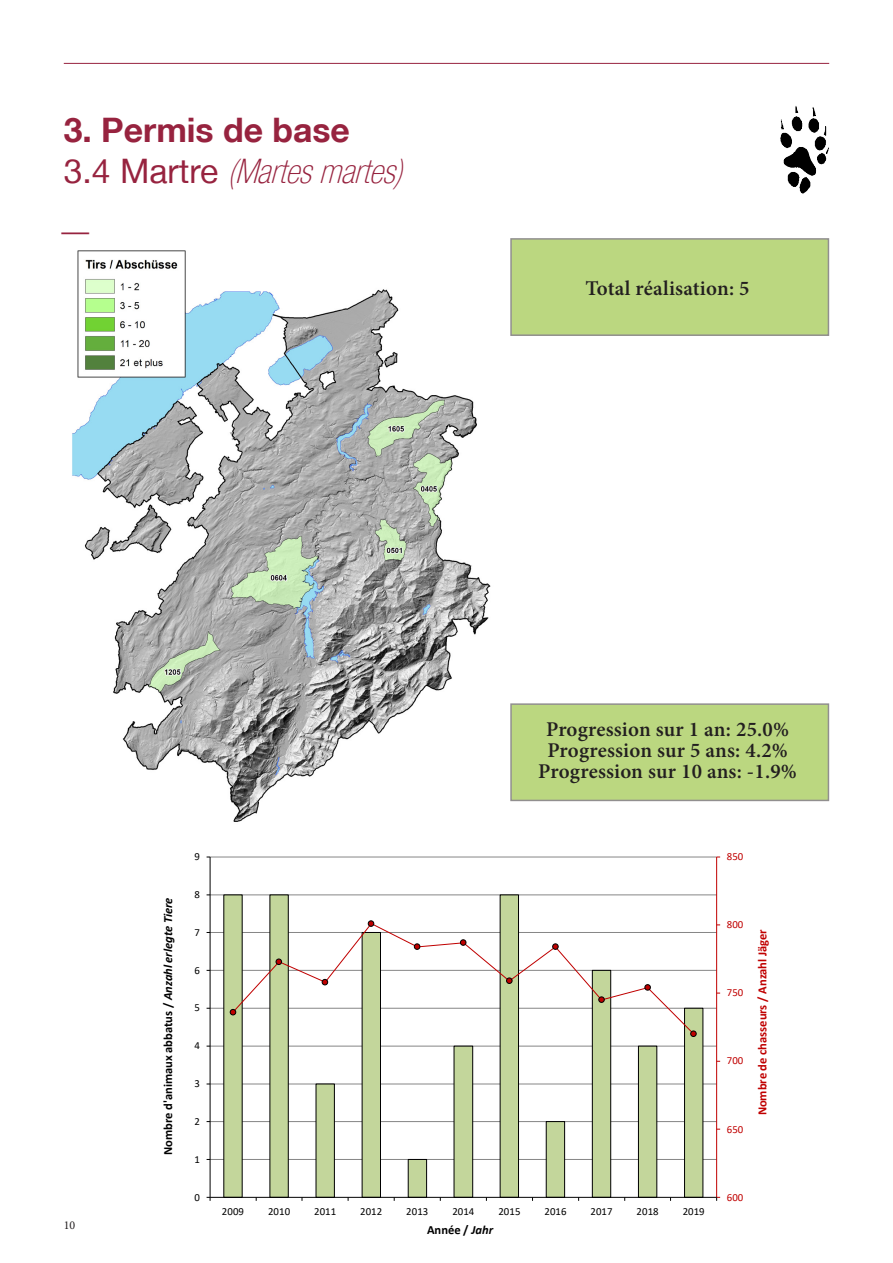
<style>
.page{position:relative;width:893px;height:1263px;background:#fff}
.page>*{position:absolute;margin:0;border:0;box-sizing:border-box;transform-origin:0 0}
._01_titre_principale{font:700 33.75px/40.5px "Helvetica Neue LT";color:#97233f}
._01_titre_principale-2{font:33.75px "Minion Pro";color:#97233f}
._05_texte_principal{font:600 21px/21px "Minion Pro";letter-spacing:.005em;color:#231f20;text-align:center}
.t1{font:700 12.6px "Calibri";color:#000}
.t2{font:700 12.6px "Calibri";letter-spacing:-.005em;color:#c00000}
.t3{font:12px "Minion Pro";color:#231f20}
.t4{font:10.8px "Calibri";letter-spacing:.005em;color:#000}
.t5{font:10.8px "Calibri";letter-spacing:.005em;color:#c00000}
.s1{font-weight:400}
.s2{font-weight:100;font-style:italic;font-stretch:condensed}
.s3{font-style:italic}
</style>
<div class="page">
<hr style="left:64px;top:63px;width:765px;height:1px;background:#97233f">
<div style="left:511px;top:239px;width:317px;height:96px;background:#bbd780"></div>
<div style="left:511px;top:704px;width:317px;height:96px;background:#bbd780"></div>
<img style="left:780px;top:106px;width:49px;height:88px">
<img style="left:72px;top:250px;width:419px;height:572px">
<hr style="left:210px;top:1159px;width:507px;height:1px;background:#868686">
<hr style="left:210px;top:1121px;width:507px;height:1px;background:#868686">
<hr style="left:210px;top:1084px;width:507px;height:1px;background:#868686">
<hr style="left:210px;top:1046px;width:507px;height:1px;background:#868686">
<hr style="left:210px;top:1008px;width:507px;height:1px;background:#868686">
<hr style="left:210px;top:970px;width:507px;height:1px;background:#868686">
<hr style="left:210px;top:932px;width:507px;height:1px;background:#868686">
<hr style="left:210px;top:895px;width:507px;height:1px;background:#868686">
<hr style="left:210px;top:857px;width:507px;height:1px;background:#868686">
<svg style="left:223px;top:894px;width:480px;height:303px"></svg>
<hr style="left:716px;top:857px;width:1px;height:340px;background:#c00000">
<hr style="left:210px;top:857px;width:1px;height:340px;background:#000">
<hr style="left:210px;top:1197px;width:507px;height:1px;background:#000">
<svg style="left:232px;top:922px;width:463px;height:113px"></svg>
<svg style="left:230px;top:1009px;width:6px;height:6px"></svg>
<svg style="left:276px;top:959px;width:6px;height:6px"></svg>
<svg style="left:322px;top:979px;width:6px;height:6px"></svg>
<svg style="left:368px;top:921px;width:6px;height:5px"></svg>
<svg style="left:414px;top:944px;width:6px;height:5px"></svg>
<svg style="left:460px;top:940px;width:6px;height:5px"></svg>
<svg style="left:506px;top:978px;width:6px;height:5px"></svg>
<svg style="left:552px;top:944px;width:6px;height:5px"></svg>
<svg style="left:599px;top:997px;width:5px;height:5px"></svg>
<svg style="left:645px;top:984px;width:5px;height:6px"></svg>
<svg style="left:690px;top:1031px;width:6px;height:6px"></svg>
<p class="_01_titre_principale" style="left:64px;top:109px;width:342px">3. Permis de base<br><span class="s1">3 . 4 M a r t r e</span> <span class="s2">(Martesmartes)</span></p>
<p class="_01_titre_principale-2" style="left:60px;top:208px;width:33px">—</p>
<p class="_05_texte_principal" style="left:586px;top:277px;width:166px">Total réalisation: 5</p>
<p class="t3" style="left:64px;top:1217px;width:13px">10</p>
<p class="_05_texte_principal" style="left:538px;top:718px;width:260px">Progression sur 1 an: 25.0%<br>Progression sur 5 ans: 4.2%<br>Progression sur 10 ans: -1.9%</p>
<p class="t1" style="left:159px;top:1155px;width:259px;rotate:-90deg">Nombre d'animaux abbatus / <span class="s3">Anzahl erlegte Tiere</span></p>
<p class="t4" style="left:194px;top:849px;width:7px">9</p>
<p class="t4" style="left:194px;top:887px;width:7px">8</p>
<p class="t4" style="left:194px;top:925px;width:7px">7</p>
<p class="t4" style="left:194px;top:962px;width:7px">6</p>
<p class="t4" style="left:194px;top:1000px;width:7px">5</p>
<p class="t4" style="left:194px;top:1038px;width:7px">4</p>
<p class="t4" style="left:194px;top:1076px;width:7px">3</p>
<p class="t4" style="left:194px;top:1114px;width:7px">2</p>
<p class="t4" style="left:194px;top:1152px;width:7px">1</p>
<p class="t4" style="left:194px;top:1189px;width:7px">0</p>
<p class="t5" style="left:727px;top:849px;width:18px">850</p>
<p class="t5" style="left:727px;top:917px;width:18px">800</p>
<p class="t5" style="left:727px;top:985px;width:18px">750</p>
<p class="t5" style="left:727px;top:1053px;width:18px">700</p>
<p class="t5" style="left:727px;top:1121px;width:18px">650</p>
<p class="t2" style="left:753px;top:1115px;width:188px;rotate:-90deg">Nombre de chasseurs / Anzahl Jäger</p>
<p class="t4" style="left:222px;top:1204px;width:24px">2009</p>
<p class="t4" style="left:268px;top:1204px;width:24px">2010</p>
<p class="t4" style="left:314px;top:1204px;width:24px">2011</p>
<p class="t4" style="left:360px;top:1204px;width:24px">2012</p>
<p class="t4" style="left:406px;top:1204px;width:24px">2013</p>
<p class="t4" style="left:452px;top:1204px;width:24px">2014</p>
<p class="t4" style="left:498px;top:1204px;width:24px">2015</p>
<p class="t4" style="left:544px;top:1204px;width:24px">2016</p>
<p class="t4" style="left:590px;top:1204px;width:24px">2017</p>
<p class="t4" style="left:637px;top:1204px;width:24px">2018</p>
<p class="t4" style="left:683px;top:1204px;width:24px">2019</p>
<p class="t1" style="left:427px;top:1221px;width:68px">Année / <span class="s3">Jahr</span></p>
<p class="t5" style="left:727px;top:1189px;width:18px">600</p>
</div>
